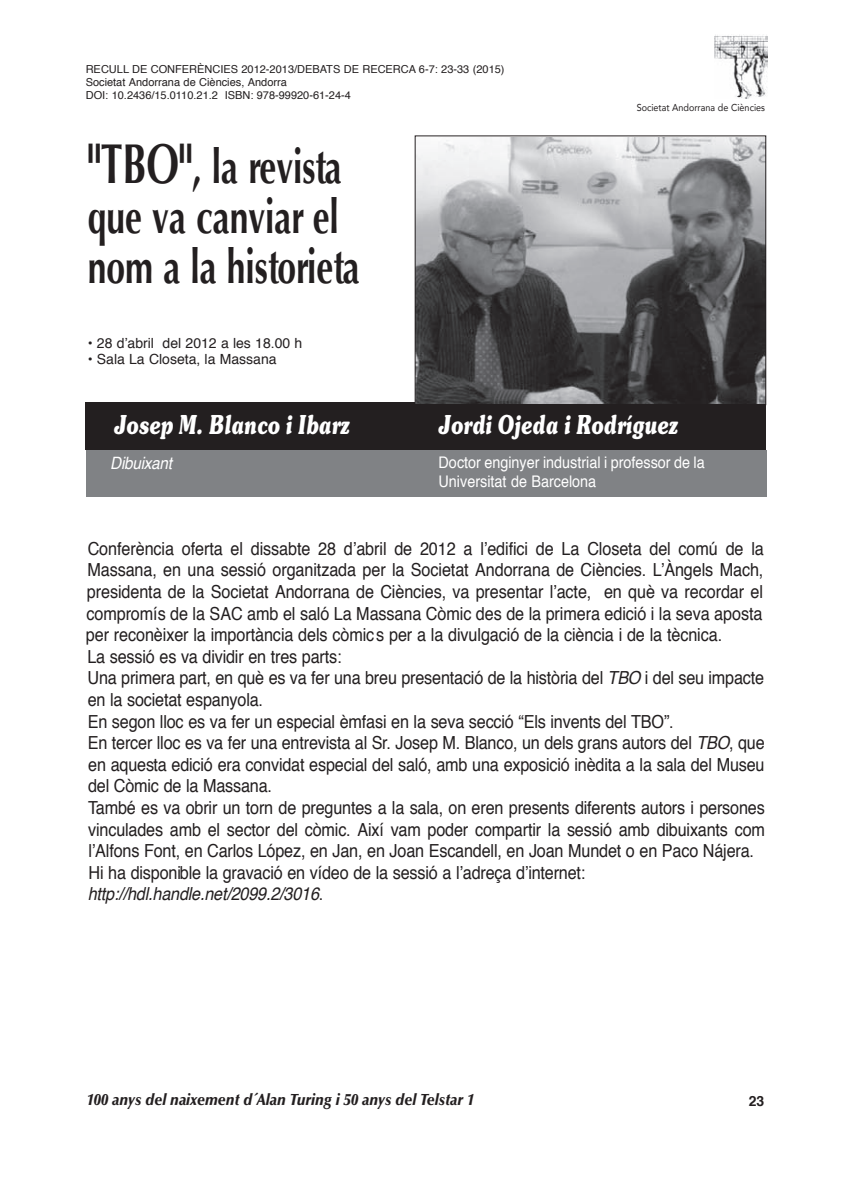
<style>
.page{position:relative;width:852px;height:1192px;background:#fff}
.page>*{position:absolute;margin:0;border:0;box-sizing:border-box;transform-origin:0 0}
.t1{font:700 48px/50px "Optima";color:#231f20;scale:.7 1}
.t2{font:italic 700 26px "Souvenir";color:#fff;scale:.7 1}
.t3{font:18px/21.6px "Helvetica";letter-spacing:-.01em;color:#231f20;scale:.9 1}
.t4{font:italic 17px "Helvetica";letter-spacing:-.015em;color:#fff;scale:.9 1}
.t5{font:16px/19.2px "Helvetica";color:#fff;scale:.9 1}
.t6{font:italic 900 16px "Optima";color:#231f20;scale:.9 1}
.t7{font:14px "Helvetica";color:#231f20}
.t8{font:700 14px "Helvetica";color:#231f20}
.t9{font:11px/13.2px "Helvetica";color:#231f20}
.t10{font:10px "Avenir";color:#231f20;scale:.9 1}
.s1{font-size:56px}
.s2{font-style:italic}
</style>
<div class="page">
<img style="left:715px;top:35px;width:53px;height:63px">
<div style="left:86px;top:402px;width:680px;height:48px;background:#231f20"></div>
<div style="left:86px;top:450px;width:680px;height:47px;background:#808285"></div>
<img style="left:417px;top:137px;width:347px;height:266px">
<div style="left:415px;top:135px;width:351px;height:270px;border:1px solid #231f20"></div>
<p class="t9" style="left:86px;top:63px;width:420px">RECULL DE CONFERÈNCIES 2012-2013/DEBATS DE RECERCA 6-7: 23-33 (2015)<br>Societat Andorrana de Ciències, Andorra<br>DOI: 10.2436/15.0110.21.2 ISBN: 978-99920-61-24-4</p>
<h1 class="t1" style="left:88px;top:142px;width:390px"><span class="s1">"TBO"</span>, la revista que va canviar el nom a la historieta</h1>
<p class="t7" style="left:88px;top:337px;width:216px">• 28 d’abril del 2012 a les 18.00 h</p>
<p class="t7" style="left:88px;top:354px;width:190px">• Sala La Closeta, la Massana</p>
<p class="t10" style="left:636px;top:101px;width:144px">Societat Andorrana de Ciències</p>
<h2 class="t2" style="left:115px;top:415px;width:337px">Josep M. Blanco i Ibarz</h2>
<h2 class="t2" style="left:439px;top:415px;width:343px">Jordi Ojeda i Rodríguez</h2>
<p class="t4" style="left:110px;top:456px;width:70px">Dibuixant</p>
<p class="t5" style="left:438px;top:454px;width:297px">Doctor enginyer industrial i professor de la<br>Universitat de Barcelona</p>
<p class="t3" style="left:86px;top:539px;width:756px">Conferència oferta el dissabte 28 d’abril de 2012 a l’edifici de La Closeta del comú de la Massana, en una sessió organitzada per la Societat Andorrana de Ciències. L’Àngels Mach, presidenta de la Societat Andorrana de Ciències, va presentar l’acte, en què va recordar el compromís de la SAC amb el saló La Massana Còmic des de la primera edició i la seva aposta per reconèixer la importància dels còmic s per a la divulgació de la ciència i de la tècnica.<br>La sessió es va dividir en tres parts:<br>Una primera part, en què es va fer una breu presentació de la història del <span class="s2">TBO</span> i del seu impacte en la societat espanyola.<br>En segon lloc es va fer un especial èmfasi en la seva secció “Els invents del TBO”.<br>En tercer lloc es va fer una entrevista al Sr. Josep M. Blanco, un dels grans autors del <span class="s2">TBO</span>, que en aquesta edició era convidat especial del saló, amb una exposició inèdita a la sala del Museu del Còmic de la Massana.<br>També es va obrir un torn de preguntes a la sala, on eren presents diferents autors i persones vinculades amb el sector del còmic. Així vam poder compartir la sessió amb dibuixants com l’Alfons Font, en Carlos López, en Jan, en Joan Escandell, en Joan Mundet o en Paco Nájera.<br>Hi ha disponible la gravació en vídeo de la sessió a l’adreça d’internet: <span class="s2">http://hdl.handle.net/2099.2/3016</span>.</p>
<p class="t6" style="left:87px;top:1093px;width:432px">100 anys del naixement d´Alan Turing i 50 anys del Telstar 1</p>
<p class="t8" style="left:748px;top:1095px;width:17px">23</p>
</div>
